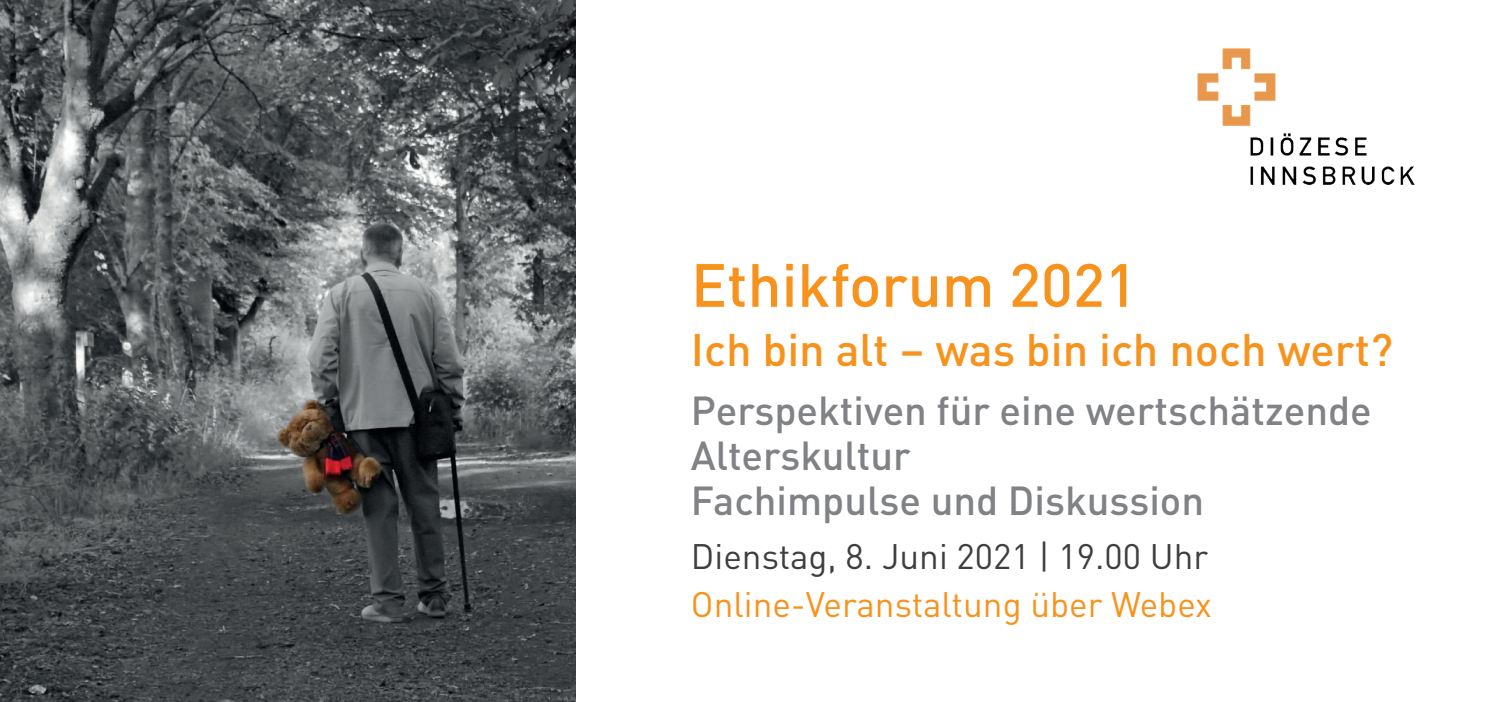
<style>
.page{position:relative;width:1489px;height:702px;background:#fff}
.page>*{position:absolute;margin:0;border:0;box-sizing:border-box;transform-origin:0 0}
.t1{font:500 60px "DIN Pro";color:#f7931d}
.t2{font:500 45px "DIN Pro";color:#f7931d}
.t3{font:500 40px/45px "DIN Pro";color:#808285}
.t4{font:35px "DIN Pro";color:#f7931d}
.t5{font:35px "DIN Pro";color:#3e3e3f}
</style>
<div class="page">
<img style="left:1197px;top:48px;width:217px;height:137px">
<img style="left:0;top:0;width:575px;height:702px">
<h1 class="t1" style="left:691px;top:239px;width:447px">Ethikforum 2021</h1>
<p class="t2" style="left:691px;top:315px;width:703px">Ich bin alt – was bin ich noch wert?</p>
<p class="t3" style="left:691px;top:385px;width:682px">Perspektiven für eine wertschätzende<br>Alterskultur<br>Fachimpulse und Diskussion</p>
<p class="t5" style="left:691px;top:530px;width:518px">Dienstag, 8. Juni 2021 | 19.00 Uhr</p>
<p class="t4" style="left:691px;top:577px;width:522px">Online-Veranstaltung über Webex</p>
</div>
